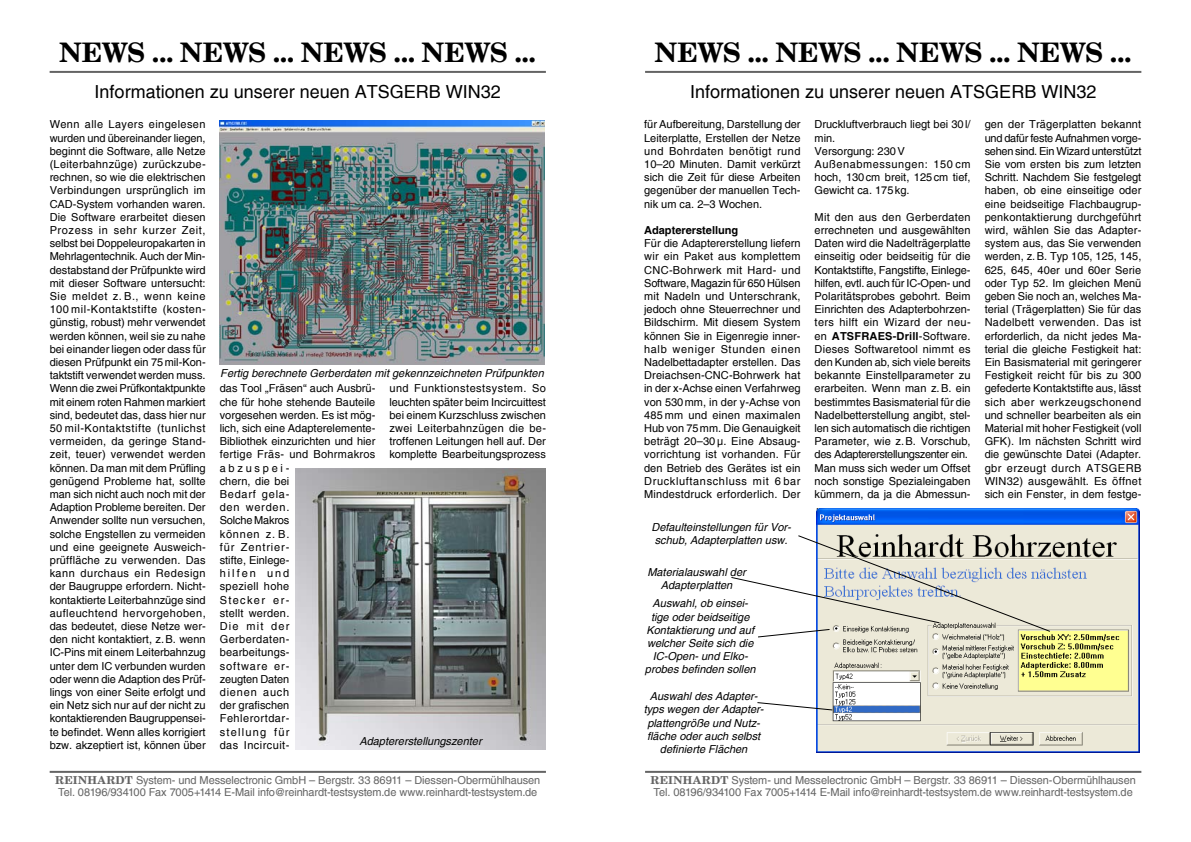
<style>
.page{position:relative;width:1191px;height:842px;background:#fff}
.page>*{position:absolute;margin:0;border:0;box-sizing:border-box;transform-origin:0 0}
.t1{font:700 27px "New Century Schlbk";letter-spacing:-.02em;color:#000}
.t2{font:18px "Helvetica";color:#000}
.t3{font:11px/13.2px "Helvetica";color:#000;text-align:justify}
.t4{font:11px/13.2px "Helvetica";letter-spacing:.02em;color:#000}
.t5{font:italic 11px/13.2px "Helvetica";color:#000;text-align:center}
.t6{font:11px/12px "Helvetica";letter-spacing:-.01em;color:#646464}
.t7{font:700 11px "Helvetica";color:#000}
.s1{font-family:"New Century Schlbk";font-weight:700}
.s2{font-weight:700}
</style>
<div class="page">
<hr style="left:645px;top:771px;width:496px;height:2px;background:#646464">
<hr style="left:645px;top:71px;width:496px;height:2px;background:#646464">
<hr style="left:50px;top:771px;width:496px;height:2px;background:#646464">
<hr style="left:50px;top:71px;width:496px;height:2px;background:#646464">
<img style="left:816px;top:509px;width:323px;height:244px">
<img style="left:295px;top:468px;width:251px;height:281px">
<img style="left:220px;top:121px;width:325px;height:244px">
<svg style="left:757px;top:701px;width:76px;height:10px"></svg>
<svg style="left:731px;top:534px;width:320px;height:104px"></svg>
<h1 class="t1" style="left:59px;top:35px;width:478px">NEWS ... NEWS ... NEWS ... NEWS ...</h1>
<h2 class="t2" style="left:95px;top:81px;width:408px">Informationen zu unserer neuen ATSGERB WIN32</h2>
<p class="t3" style="left:50px;top:118px;width:158px">Wenn alle Layers eingelesen wurden und übereinander liegen, beginnt die Software, alle Netze (Leiterbahnzüge) zurückzube&shy;rechnen, so wie die elektrischen Verbindungen ursprünglich im CAD-System vorhanden waren.<br>Die Software erarbeitet diesen Prozess in sehr kurzer Zeit, selbst bei Doppeleuropakarten in Mehrlagentechnik. Auch der Min&shy;destabstand der Prüfpunkte wird mit dieser Software untersucht:<br>Sie meldet z. B., wenn keine 100 mil-Kontaktstifte (kosten&shy;günstig, robust) mehr verwendet werden können, weil sie zu nahe bei einander liegen oder dass für diesen Prüfpunkt ein 75mil-Kon&shy;taktstift verwendet werden muss.<br>Wenn die zwei Prüfkontaktpunkte mit einem roten Rahmen markiert sind, bedeutet das, dass hier nur 50 mil-Kontaktstifte (tunlichst vermeiden, da geringe Stand&shy;zeit, teuer) verwendet werden können. Da man mit dem Prüfling genügend Probleme hat, sollte man sich nicht auch noch mit der Adaption Probleme bereiten. Der Anwender sollte nun versuchen, solche Engstellen zu vermeiden und eine geeignete Ausweich&shy;prüffläche zu verwenden. Das kann durchaus ein Redesign der Baugruppe erfordern. Nicht&shy;kontaktierte Leiterbahnzüge sind aufleuchtend hervorgehoben, das bedeutet, diese Netze wer&shy;den nicht kontaktiert, z.B. wenn IC-Pins mit einem Leiterbahnzug unter dem IC verbunden wurden oder wenn die Adaption des Prüf&shy;lings von einer Seite erfolgt und ein Netz sich nur auf der nicht zu kontaktierenden Baugruppensei&shy;te befindet. Wenn alles korrigiert bzw. akzeptiert ist, können über</p>
<p class="t5" style="left:220px;top:367px;width:325px">Fertig berechnete Gerberdaten mit gekennzeichneten Prüfpunkten</p>
<p class="t4" style="left:220px;top:382px;width:157px">das Tool „Fräsen“ auch Ausbrü&shy;che für hohe stehende Bauteile vorgesehen werden. Es ist mög&shy;lich, sich eine Adapterelemente-<br>Bibliothek einzurichten und hier fertige Fräs- und Bohrmakros abzuspei-<br>chern, die bei<br>Bedarf gela-<br>den werden.<br>Solche Makros<br>können z. B.<br>für Zentrier-<br>stifte, Einlege-<br>hilfen und<br>speziell hohe<br>Stecker er-<br>stellt werden.<br>Die mit der<br>Gerberdaten-<br>bearbeitungs-<br>software er-<br>zeugten Daten<br>dienen auch<br>der grafischen<br>Fehlerortdar-<br>stellung für<br>das Incircuit-</p>
<p class="t3" style="left:389px;top:382px;width:158px">und Funktionstestsystem. So leuchten später beim Incircuittest bei einem Kurzschluss zwischen zwei Leiterbahnzügen die be&shy;troffenen Leitungen hell auf. Der komplette Bearbeitungsprozess</p>
<p class="t5" style="left:359px;top:735px;width:124px">Adaptererstellungszenter</p>
<p class="t6" style="left:55px;top:774px;width:487px"><span class="s1">REINHARDT</span> System- und Messelectronic GmbH – Bergstr. 33 86911 – Diessen-Obermühlhausen<br>Tel. 08196/934100 Fax 7005+1414 E-Mail info@reinhardt-testsystem.de www.reinhardt-testsystem.de</p>
<h1 class="t1" style="left:655px;top:35px;width:478px">NEWS ... NEWS ... NEWS ... NEWS ...</h1>
<h2 class="t2" style="left:690px;top:81px;width:408px">Informationen zu unserer neuen ATSGERB WIN32</h2>
<p class="t3" style="left:644px;top:118px;width:158px">für Aufbereitung, Darstellung der Leiterplatte, Erstellen der Netze und Bohrdaten benötigt rund 10–20 Minuten. Damit verkürzt sich die Zeit für diese Arbeiten gegenüber der manuellen Tech&shy;nik um ca. 2–3 Wochen.</p>
<p class="t7" style="left:644px;top:223px;width:96px">Adaptererstellung</p>
<p class="t3" style="left:644px;top:237px;width:158px">Für die Adaptererstellung liefern wir ein Paket aus komplettem CNC-Bohrwerk mit Hard- und Software, Magazin für 650 Hülsen mit Nadeln und Unterschrank, jedoch ohne Steuerrechner und Bildschirm. Mit diesem System können Sie in Eigenregie inner&shy;halb weniger Stunden einen Nadelbettadapter erstellen. Das Dreiachsen-CNC-Bohrwerk hat in der x-Achse einen Verfahrweg von 530mm, in der y-Achse von 485 mm und einen maximalen Hub von 75mm. Die Genauigkeit beträgt 20–30 µ. Eine Absaug&shy;vorrichtung ist vorhanden. Für den Betrieb des Gerätes ist ein Druckluftanschluss mit 6 bar Mindestdruck erforderlich. Der</p>
<p class="t5" style="left:651px;top:521px;width:141px">Defaulteinstellungen für Vor&shy;schub, Adapterplatten usw.</p>
<p class="t5" style="left:647px;top:566px;width:100px">Materialauswahl der<br>Adapterplatten</p>
<p class="t5" style="left:645px;top:597px;width:112px">Auswahl, ob einsei&shy;tige oder beidseitige<br>Kontaktierung und auf welcher Seite sich die<br>IC-Open- und Elko&shy;probes befinden sollen</p>
<p class="t5" style="left:643px;top:690px;width:122px">Auswahl des Adapter&shy;typs wegen der Adapter&shy;plattengröße und Nutz&shy;fläche oder auch selbst definierte Flächen</p>
<p class="t3" style="left:814px;top:118px;width:158px;text-align:left">Druckluftverbrauch liegt bei 30l/ min.<br>Versorgung: 230V<br>Außenabmessungen: 150 cm hoch, 130cm breit, 125cm tief,<br>Gewicht ca. 175kg.</p>
<p class="t3" style="left:814px;top:210px;width:158px;text-align:left">Mit den aus den Gerberdaten errechneten und ausgewählten<br>Daten wird die Nadelträgerplatte einseitig oder beidseitig für die<br>Kontaktstifte, Fangstifte, Einlege&shy;hilfen, evtl. auch für IC-Open- und<br>Polaritätsprobes gebohrt. Beim<br>Einrichten des Adapterbohrzen&shy;ters hilft ein Wizard der neu&shy;en <span class="s2">ATSFRAES-Drill</span>-Software.<br>Dieses Softwaretool nimmt es den Kunden ab, sich viele bereits bekannte Einstellparameter zu erarbeiten. Wenn man z.B. ein bestimmtes Basismaterial für die<br>Nadelbetterstellung angibt, stel&shy;len sich automatisch die richtigen<br>Parameter, wie z.B. Vorschub, des Adaptererstellungszenter ein.<br>Man muss sich weder um Offset noch sonstige Spezialeingaben kümmern, da ja die Abmessun-</p>
<p class="t3" style="left:984px;top:118px;width:158px">gen der Trägerplatten bekannt und dafür feste Aufnahmen vorge&shy;sehen sind. Ein Wizard unterstützt Sie vom ersten bis zum letzten Schritt. Nachdem Sie festgelegt haben, ob eine einseitige oder eine beidseitige Flachbaugrup&shy;penkontaktierung durchgeführt wird, wählen Sie das Adapter&shy;system aus, das Sie verwenden werden, z.B. Typ 105, 125, 145, 625, 645, 40er und 60er Serie oder Typ 52. Im gleichen Menü geben Sie noch an, welches Ma&shy;terial (Trägerplatten) Sie für das Nadelbett verwenden. Das ist erforderlich, da nicht jedes Ma&shy;terial die gleiche Festigkeit hat:<br>Ein Basismaterial mit geringerer Festigkeit reicht für bis zu 300 gefederte Kontaktstifte aus, lässt sich aber werkzeugschonend und schneller bearbeiten als ein Material mit hoher Festigkeit (voll GFK). Im nächsten Schritt wird die gewünschte Datei (Adapter. gbr erzeugt durch ATSGERB WIN32) ausgewählt. Es öffnet sich ein Fenster, in dem festge-</p>
<p class="t6" style="left:650px;top:774px;width:487px"><span class="s1">REINHARDT</span> System- und Messelectronic GmbH – Bergstr. 33 86911 – Diessen-Obermühlhausen<br>Tel. 08196/934100 Fax 7005+1414 E-Mail info@reinhardt-testsystem.de www.reinhardt-testsystem.de</p>
</div>
